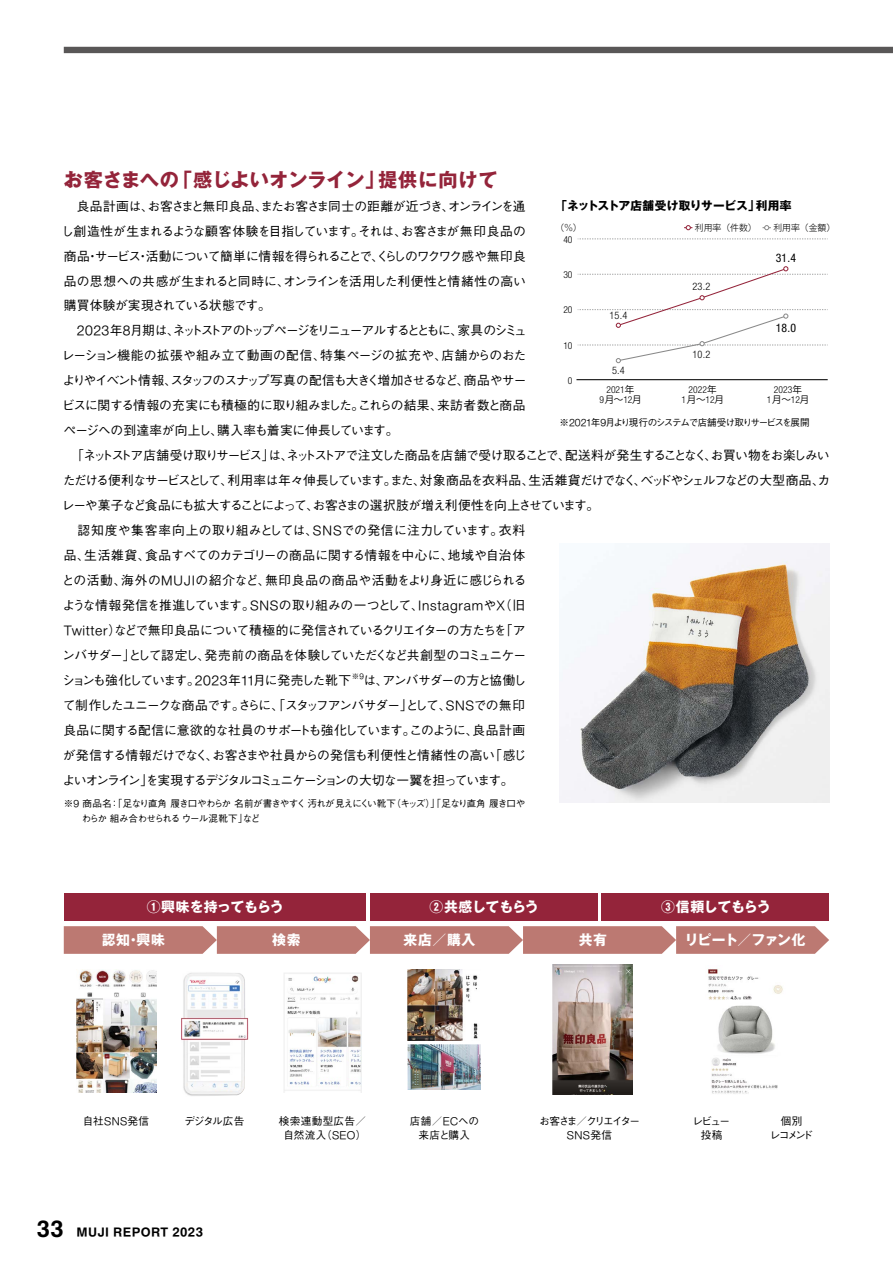
<style>
.page{position:relative;width:893px;height:1263px;background:#fff}
.page>*{position:absolute;margin:0;border:0;box-sizing:border-box;transform-origin:0 0}
.t1{font:700 19.2px "Gothic MB101 Pr 6";letter-spacing:.015em;color:#94243a}
.t2{font:700 13.8px "Gothic MB101 Pr 6";letter-spacing:-.005em;color:#fff}
.t3{font:700 13.8px "Gothic MB101 Pr 6";letter-spacing:-.07em;color:#fff}
.t4{font:500 12.75px/25px "Gothic BBB Pro";letter-spacing:-.07em;color:#000}
.t5{font:condensed 11.85px "Helvetica Neue LT Std";color:#000}
.t6{font:700 11.7px "Gothic MB101 Pr 6";color:#000}
.t7{font:500 10.65px/13.8px "Gothic BBB Pro";letter-spacing:-.035em;color:#000;text-align:center}
.t8{font:500 10.65px/13.8px "Gothic BBB Pro";letter-spacing:.03em;color:#000;text-align:center}
.t9{font:700 10.65px "MUJI Font 2020";letter-spacing:.04em;color:#000}
.t10{font:500 10.65px/13.8px "Gothic BBB Pro";color:#000;text-align:center}
.t11{font:500 10.65px "Gothic BBB Pro";letter-spacing:-.175em;color:#000}
.t12{font:300 10.65px "MUJI Font 2020";color:#000}
.t13{font:300 condensed 10.35px "Helvetica Neue LT Std";color:#000}
.t14{font:500 9.6px/14.9px "Gothic BBB Pro";letter-spacing:-.07em;color:#000}
.t15{font:300 condensed 9.6px/10.4px "Helvetica Neue LT Std";color:#000;text-align:center}
.t16{font:500 9.6px "Gothic BBB Pro";letter-spacing:-.13em;color:#000}
.t17{font:300 8.85px "Gothic MB101 Pr 5";color:#000}
.t18{font:500 7.5px "Gothic BBB Pro";color:#000}
.s1{font-family:"MUJI Font 2020";font-weight:300}
.s2{font-family:"Koz Go Pr 6 N";font-weight:400;font-stretch:normal}
.s3{font-family:"Gothic BBB Pro";font-weight:500}
.s4{font-size:19.2px}
</style>
<div class="page">
<div style="left:64px;top:47px;width:829px;height:6px;background:#595757"></div>
<div style="left:64px;top:893px;width:302px;height:28px;background:#94243a"></div>
<div style="left:370px;top:893px;width:227px;height:28px;background:#94243a"></div>
<div style="left:602px;top:893px;width:227px;height:28px;background:#94243a"></div>
<svg style="left:64px;top:926px;width:765px;height:28px;background:#bf807a"></svg>
<img style="left:77px;top:969px;width:79px;height:123px">
<img style="left:181px;top:972px;width:67px;height:124px">
<img style="left:408px;top:969px;width:70px;height:72px">
<img style="left:408px;top:1044px;width:73px;height:46px">
<img style="left:553px;top:964px;width:80px;height:130px">
<img style="left:708px;top:969px;width:75px;height:125px">
<img style="left:284px;top:973px;width:78px;height:119px">
<svg style="left:578px;top:239px;width:250px;height:1px"></svg>
<hr style="left:576px;top:379px;width:252px;height:1px;background:#000">
<svg style="left:578px;top:266px;width:250px;height:97px"></svg>
<svg style="left:762px;top:225px;width:9px;height:5px"></svg>
<svg style="left:684px;top:225px;width:8px;height:5px"></svg>
<img style="left:559px;top:544px;width:270px;height:258px">
<h1 class="t1" style="left:64px;top:164px;width:435px">お客さまへの「感じよいオンライン」提供に向けて</h1>
<p class="t4" style="left:61px;top:192px;width:466px;text-align:justify">　良品計画は、お客さまと無印良品、またお客さま同士の距離が近づき、オンラインを通し創造性が生まれるような顧客体験を目指しています。それは、お客さまが無印良品の商品・サービス・活動について簡単に情報を得られることで、くらしのワクワク感や無印良品の思想への共感が生まれると同時に、オンラインを活用した利便性と情緒性の高い購買体験が実現されている状態です。</p>
<p class="t4" style="left:62px;top:317px;width:770px;text-indent:15px"><span class="s1">2023</span>年<span class="s1">8</span>月期は、ネットストアのトップページをリニューアルするとともに、家具のシミュ<br>レーション機能の拡張や組み立て動画の配信、特集ページの拡充や、店舗からのおた<br>よりやイベント情報、スタッフのスナップ写真の配信も大きく増加させるなど、商品やサー<br>ビスに関する情報の充実にも積極的に取り組みました。これらの結果、来訪者数と商品<br>ページへの到達率が向上し、購入率も着実に伸長しています。<br>　「ネットストア店舗受け取りサービス」は、ネットストアで注文した商品を店舗で受け取ることで、配送料が発生することなく、お買い物をお楽しみいただける便利なサービスとして、利用率は年々伸長しています。また、対象商品を衣料品、生活雑貨だけでなく、ベッドやシェルフなどの大型商品、カレーや菓子など食品にも拡大することによって、お客さまの選択肢が増え利便性を向上させています。<br>　認知度や集客率向上の取り組みとしては、<span class="s1">SNS</span>での発信に注力しています。衣料<br>品、生活雑貨、食品すべてのカテゴリーの商品に関する情報を中心に、地域や自治体<br>との活動、海外の<span class="s1">MUJI</span>の紹介など、無印良品の商品や活動をより身近に感じられる<br>ような情報発信を推進しています。<span class="s1">SNS</span>の取り組みの一つとして、<span class="s1">Instagram</span>や<span class="s1">X</span>（旧<br><span class="s1">Twitter</span>）などで無印良品について積極的に発信されているクリエイターの方たちを「ア<br>ンバサダー」として認定し、発売前の商品を体験していただくなど共創型のコミュニケー<br>ションも強化しています。<span class="s1">2023</span>年<span class="s1">11</span>月に発売した靴下</p>
<p class="t6" style="left:555px;top:196px;width:238px">「ネットストア店舗受け取りサービス」利用率</p>
<p class="t17" style="left:695px;top:220px;width:63px">利用率（件数）</p>
<p class="t17" style="left:773px;top:220px;width:63px">利用率（金額）</p>
<p class="t17" style="left:556px;top:220px;width:28px">（%）</p>
<p class="t15" style="left:563px;top:234px;width:11px">40</p>
<p class="t5" style="left:776px;top:251px;width:22px">31.4</p>
<p class="t15" style="left:563px;top:269px;width:11px">30</p>
<p class="t13" style="left:692px;top:280px;width:19px">23.2</p>
<p class="t15" style="left:563px;top:305px;width:11px">20</p>
<p class="t13" style="left:609px;top:309px;width:19px">15.4</p>
<p class="t5" style="left:776px;top:321px;width:22px">18.0</p>
<p class="t15" style="left:563px;top:340px;width:11px">10</p>
<p class="t13" style="left:692px;top:349px;width:19px">10.2</p>
<p class="t13" style="left:612px;top:365px;width:14px">5.4</p>
<p class="t15" style="left:568px;top:375px;width:6px">0</p>
<p class="t15" style="left:599px;top:384px;width:44px">2021<span class="s2">年<br></span>9<span class="s2">月～</span>12<span class="s2">月</span></p>
<p class="t15" style="left:682px;top:384px;width:44px">2022<span class="s2">年<br></span>1<span class="s2">月～</span>12<span class="s2">月</span></p>
<p class="t15" style="left:767px;top:384px;width:44px">2023<span class="s2">年<br></span>1<span class="s2">月～</span>12<span class="s2">月</span></p>
<p class="t16" style="left:560px;top:415px;width:251px">※<span class="s1">2021</span>年<span class="s1">9</span>月より現行のシステムで店舗受け取りサービスを展開</p>
<p class="t18" style="left:352px;top:670px;width:14px">※<span class="s1">9</span></p>
<p class="t4" style="left:63px;top:666px;width:466px;text-indent:301px">は、アンバサダーの方と協働して制作したユニークな商品です。さらに、「スタッフアンバサダー」として、<span class="s1">SNS</span>での無印良品に関する配信に意欲的な社員のサポートも強化しています。このように、良品計画が発信する情報だけでなく、お客さまや社員からの発信も利便性と情緒性の高い「感じよいオンライン」を実現するデジタルコミュニケーションの大切な一翼を担っています。</p>
<p class="t14" style="left:82px;top:795px;width:445px;text-indent:-18px">※<span class="s1">9</span> 商品名：「足なり直角履き口やわらか名前が書きやすく汚れが見えにくい靴下（キッズ）」「足なり直角履き口やわらか組み合わせられるウール混靴下」など</p>
<p class="t2" style="left:147px;top:895px;width:138px">①興味を持ってもらう</p>
<p class="t2" style="left:102px;top:928px;width:65px">認知・興味</p>
<p class="t2" style="left:430px;top:895px;width:111px">②共感してもらう</p>
<p class="t2" style="left:661px;top:895px;width:111px">③信頼してもらう</p>
<p class="t2" style="left:272px;top:928px;width:30px">検索</p>
<p class="t2" style="left:404px;top:928px;width:73px">来店／購入</p>
<p class="t2" style="left:579px;top:928px;width:30px">共有</p>
<p class="t3" style="left:685px;top:928px;width:122px">リピート／ファン化</p>
<p class="t7" style="left:83px;top:1113px;width:68px">自社<span class="s1">SNS</span>発信</p>
<p class="t7" style="left:184px;top:1113px;width:62px">デジタル広告</p>
<p class="t8" style="left:279px;top:1113px;width:89px">検索連動型広告／自然流入（<span class="s1">SEO</span>）</p>
<p class="t10" style="left:410px;top:1113px;width:71px">店舗／<span class="s1">EC</span>への来店と購入</p>
<p class="t11" style="left:539px;top:1112px;width:102px">お客さま／クリエイター</p>
<p class="t12" style="left:567px;top:1127px;width:47px">SNS<span class="s3">発信</span></p>
<p class="t9" style="left:37px;top:1223px;width:168px"><span class="s4">33</span> MUJI REPORT 2023</p>
<p class="t7" style="left:692px;top:1113px;width:39px">レビュー投稿</p>
<p class="t7" style="left:770px;top:1113px;width:45px">個別<br>レコメンド</p>
</div>
